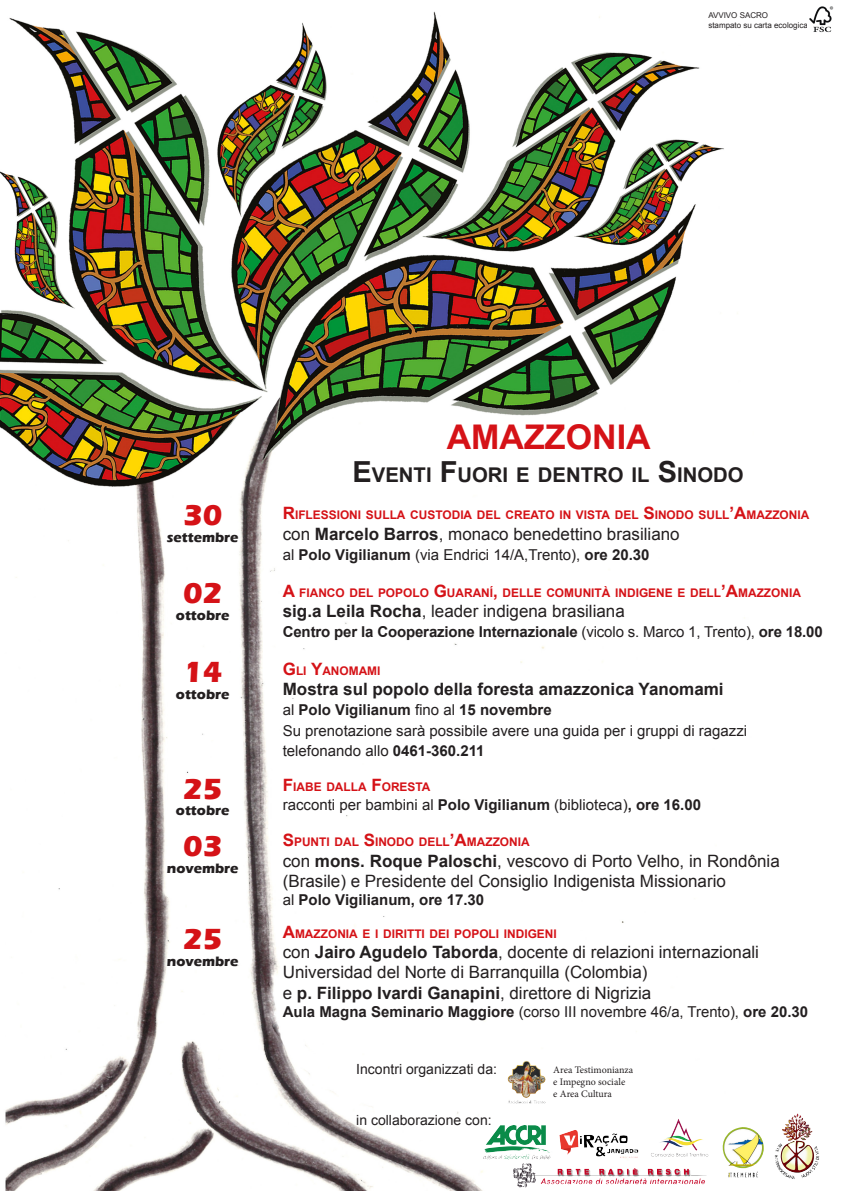
<style>
.page{position:relative;width:842px;height:1191px;background:#fff}
.page>*{position:absolute;margin:0;border:0;box-sizing:border-box;transform-origin:0 0}
.t1{font:700 34px "Arial";color:#d51217}
.t2{font:700 30px "Eras ITC";color:#d51217}
.t3{font:700 20.3px "Arial";color:#231f20}
.t4{font:17px/20.4px "Arial";color:#231f20}
.t5{font:700 17px "Arial";color:#231f20}
.t6{font:700 15px "Arial";color:#231f20}
.t7{font:15px "Arial";color:#231f20}
.t8{font:700 14px "Eras ITC";color:#231f20}
.t9{font:14px "Arial";color:#231f20}
.t10{font:700 11.9px "Arial";color:#d51217}
.t11{font:10px "Minion Pro";color:#231f20}
.t12{font:8px "Arial";color:#231f20}
.s1{font-size:29px}
.s2{font-size:17px}
.s3{font-weight:700}
.s4{font-weight:400}
</style>
<div class="page">
<img style="left:0;top:11px;width:820px;height:1180px">
<img style="left:722px;top:1127px;width:42px;height:50px">
<img style="left:507px;top:1060px;width:39px;height:43px">
<img style="left:781px;top:1113px;width:34px;height:61px">
<img style="left:512px;top:1163px;width:195px;height:24px">
<img style="left:560px;top:1129px;width:79px;height:29px">
<img style="left:650px;top:1118px;width:58px;height:38px">
<img style="left:483px;top:1125px;width:69px;height:34px">
<img style="left:808px;top:6px;width:26px;height:28px">
<p class="t12" style="left:708px;top:10px;width:61px">AVVIVO SACRO</p>
<p class="t12" style="left:708px;top:20px;width:101px">stampato su carta ecologica</p>
<p class="t2" style="left:183px;top:498px;width:41px">30</p>
<p class="t8" style="left:167px;top:529px;width:73px">settembre</p>
<p class="t2" style="left:183px;top:576px;width:41px">02</p>
<p class="t8" style="left:176px;top:607px;width:55px">ottobre</p>
<p class="t2" style="left:183px;top:655px;width:41px">14</p>
<p class="t8" style="left:176px;top:686px;width:55px">ottobre</p>
<p class="t2" style="left:183px;top:771px;width:41px">25</p>
<p class="t8" style="left:176px;top:802px;width:55px">ottobre</p>
<p class="t2" style="left:183px;top:829px;width:41px">03</p>
<p class="t8" style="left:167px;top:860px;width:73px">novembre</p>
<p class="t2" style="left:183px;top:921px;width:41px">25</p>
<p class="t8" style="left:167px;top:952px;width:73px">novembre</p>
<p class="t1" style="left:447px;top:415px;width:24px">AMAZZONIA</p>
<p class="t3" style="left:352px;top:462px;width:393px"><span class="s1">E</span>VENTI <span class="s1">F</span>UORI E DENTRO IL <span class="s1">S</span>INODO</p>
<p class="t10" style="left:283px;top:507px;width:528px"><span class="s2">R</span>IFLESSIONI SULLA CUSTODIA DEL CREATO IN VISTA DEL <span class="s2">S</span>INODO SULL<span class="s2">’A</span>MAZZONIA</p>
<p class="t4" style="left:283px;top:523px;width:398px">con <span class="s3">Marcelo Barros</span>, monaco benedettino brasiliano</p>
<p class="t7" style="left:283px;top:545px;width:368px">al <span class="s3">Polo Vigilianum</span> (via Endrici 14/A,Trento), <span class="s3">ore 20.30</span></p>
<p class="t10" style="left:283px;top:584px;width:520px"><span class="s2">A</span> FIANCO DEL POPOLO <span class="s2">G</span>UARANÍ<span class="s2">,</span> DELLE COMUNITÀ INDIGENE E DELL<span class="s2">’A</span>MAZZONIA</p>
<p class="t4" style="left:283px;top:601px;width:344px"><span class="s3">sig.a Leila Rocha</span>, leader indigena brasiliana</p>
<p class="t6" style="left:283px;top:622px;width:541px">Centro per la Cooperazione Internazionale <span class="s4">(vicolo s. Marco 1, Trento),</span> ore 18.00</p>
<p class="t10" style="left:283px;top:662px;width:99px"><span class="s2">G</span>LI <span class="s2">Y</span>ANOMAMI</p>
<p class="t5" style="left:283px;top:677px;width:442px">Mostra sul popolo della foresta amazzonica Yanomami</p>
<p class="t6" style="left:283px;top:700px;width:270px"><span class="s4">al</span> Polo Vigilianum <span class="s4">fino al</span> 15 novembre</p>
<p class="t7" style="left:283px;top:720px;width:466px">Su prenotazione sarà possibile avere una guida per i gruppi di ragazzi</p>
<p class="t7" style="left:283px;top:741px;width:203px">telefonando allo <span class="s3">0461-360.211</span></p>
<p class="t10" style="left:283px;top:779px;width:149px"><span class="s2">F</span> IABE DALLA <span class="s2">F</span>ORESTA</p>
<p class="t7" style="left:283px;top:794px;width:420px">racconti per bambini al <span class="s3">Polo Vigilianum</span> (biblioteca)<span class="s3">, ore 16.00</span></p>
<p class="t10" style="left:283px;top:834px;width:248px"><span class="s2">S</span>PUNTI DAL <span class="s2">S</span>INODO DELL<span class="s2">’A</span>MAZZONIA</p>
<p class="t4" style="left:283px;top:850px;width:498px">con <span class="s3">mons. Roque Paloschi</span>, vescovo di Porto Velho, in Rondônia (Brasile) e Presidente del Consiglio Indigenista Missionario</p>
<p class="t6" style="left:283px;top:889px;width:203px"><span class="s4">al</span> Polo Vigilianum, ore 17.30</p>
<p class="t10" style="left:283px;top:925px;width:275px"><span class="s2">A</span>MAZZONIA E I DIRITTI DEI POPOLI INDIGENI</p>
<p class="t4" style="left:283px;top:942px;width:478px">con <span class="s3">Jairo Agudelo Taborda</span>, docente di relazioni internazionali</p>
<p class="t4" style="left:283px;top:962px;width:366px">Universidad del Norte di Barranquilla (Colombia)</p>
<p class="t5" style="left:283px;top:981px;width:370px"><span class="s4">e</span> p. Filippo Ivardi Ganapini<span class="s4">, direttore di Nigrizia</span></p>
<p class="t6" style="left:283px;top:1001px;width:527px">Aula Magna Seminario Maggiore <span class="s4">(corso III novembre 46/a, Trento),</span> ore 20.30</p>
<p class="t9" style="left:356px;top:1060px;width:142px">Incontri organizzati da:</p>
<p class="t9" style="left:356px;top:1110px;width:137px">in collaborazione con:</p>
<p class="t11" style="left:553px;top:1062px;width:81px">Area Testimonianza</p>
<p class="t11" style="left:553px;top:1074px;width:73px">e Impegno sociale</p>
<p class="t11" style="left:553px;top:1086px;width:60px">e Area Cultura</p>
</div>
